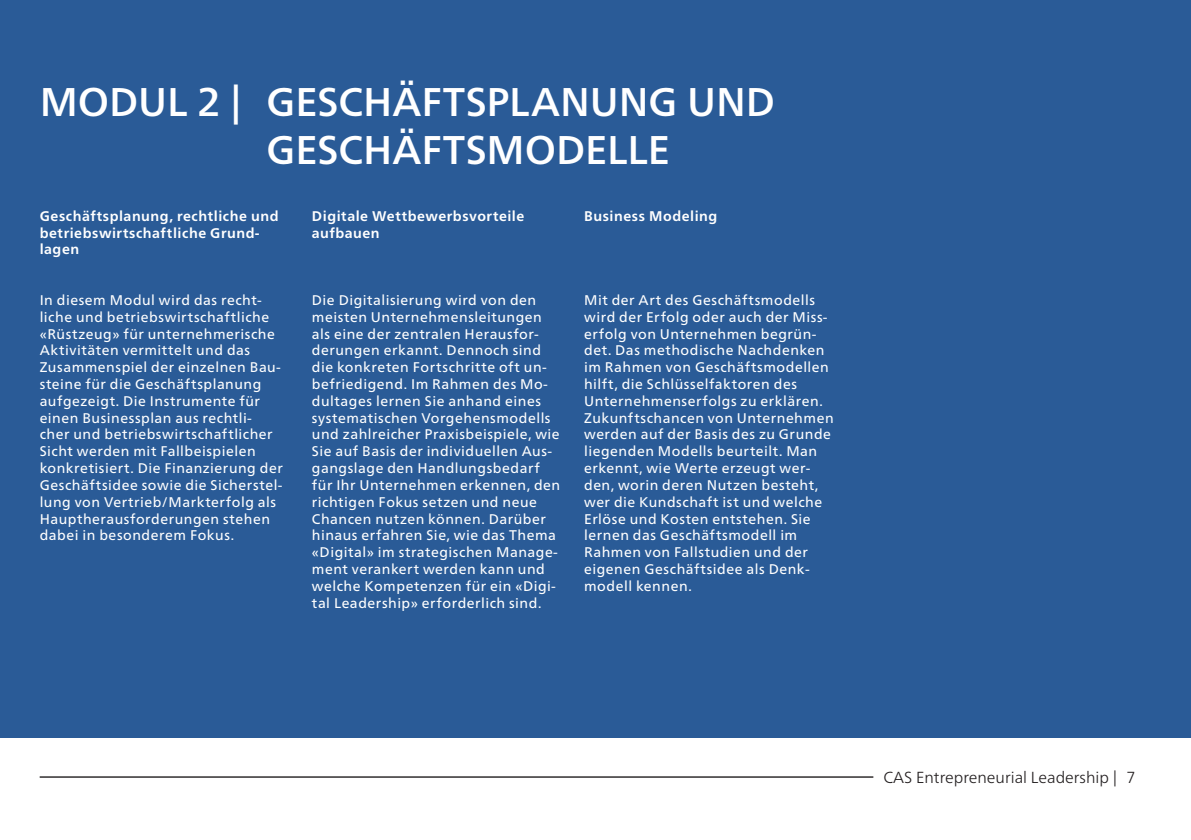
<style>
.page{position:relative;width:1191px;height:840px;background:#fff}
.page>*{position:absolute;margin:0;border:0;box-sizing:border-box;transform-origin:0 0}
.t1{font:500 40px "Frutiger Neue LT Pro";color:#fff}
.t2{font:300 16px "Frutiger Neue LT Pro";color:#231f20}
.t3{font:14px/16.8px "Frutiger Neue LT Pro";letter-spacing:.04em;color:#fff}
.t4{font:700 14px/16.8px "Frutiger Neue LT Pro";letter-spacing:.04em;color:#fff}
</style>
<div class="page">
<hr style="left:40px;top:775px;width:833px;height:2px;background:#231f20">
<div style="left:0;top:0;width:1191px;height:737px;background:#2a5b97"></div>
<p class="t1" style="left:40px;top:78px;width:203px">MODUL 2 |</p>
<p class="t1" style="left:266px;top:78px;width:510px">GESCHÄFTSPLANUNG UND</p>
<p class="t1" style="left:266px;top:126px;width:405px">GESCHÄFTSMODELLE</p>
<p class="t4" style="left:40px;top:207px;width:240px">Geschäftsplanung, rechtliche und betriebswirtschaftliche Grund&shy;lagen</p>
<p class="t3" style="left:40px;top:291px;width:245px">In diesem Modul wird das recht&shy;liche und betriebswirtschaftliche «Rüstzeug» für unternehmerische Aktivitäten vermittelt und das Zusammenspiel der einzelnen Bau&shy;steine für die Geschäftsplanung aufgezeigt. Die Instrumente für einen Businessplan aus rechtli&shy;cher und betriebswirtschaftlicher Sicht werden mit Fallbeispielen konkretisiert. Die Finanzierung der Geschäftsidee sowie die Sicherstel&shy;lung von Vertrieb/Markterfolg als Hauptherausforderungen stehen dabei in besonderem Fokus.</p>
<p class="t4" style="left:312px;top:207px;width:214px">Digitale Wettbewerbsvorteile aufbauen</p>
<p class="t3" style="left:312px;top:291px;width:250px">Die Digitalisierung wird von den meisten Unternehmensleitungen als eine der zentralen Herausfor&shy;derungen erkannt. Dennoch sind die konkreten Fortschritte oft un&shy;befriedigend. Im Rahmen des Mo&shy;dultages lernen Sie anhand eines systematischen Vorgehensmodells und zahlreicher Praxisbeispiele, wie Sie auf Basis der individuellen Aus&shy;gangslage den Handlungsbedarf für Ihr Unternehmen erkennen, den richtigen Fokus setzen und neue Chancen nutzen können. Darüber hinaus erfahren Sie, wie das Thema «Digital» im strategischen Manage&shy;ment verankert werden kann und welche Kompetenzen für ein «Digi&shy;tal Leadership» erforderlich sind.</p>
<p class="t4" style="left:584px;top:207px;width:135px">Business Modeling</p>
<p class="t3" style="left:584px;top:291px;width:232px">Mit der Art des Geschäftsmodells</p>
<p class="t3" style="left:584px;top:308px;width:251px">wird der Erfolg oder auch der Miss&shy;erfolg von Unternehmen begrün&shy;det. Das methodische Nachdenken im Rahmen von Geschäftsmodellen hilft, die Schlüsselfaktoren des<br>Unternehmenserfolgs zu erklären.<br>Zukunftschancen von Unternehmen werden auf der Basis des zu Grunde liegenden Modells beurteilt. Man erkennt, wie Werte erzeugt wer&shy;den, worin deren Nutzen besteht, wer die Kundschaft ist und welche<br>Erlöse und Kosten entstehen. Sie lernen das Geschäftsmodell im<br>Rahmen von Fallstudien und der eigenen Geschäftsidee als Denk&shy;modell kennen.</p>
<p class="t2" style="left:883px;top:767px;width:254px">CAS Entrepreneurial Leadership | 7</p>
</div>
